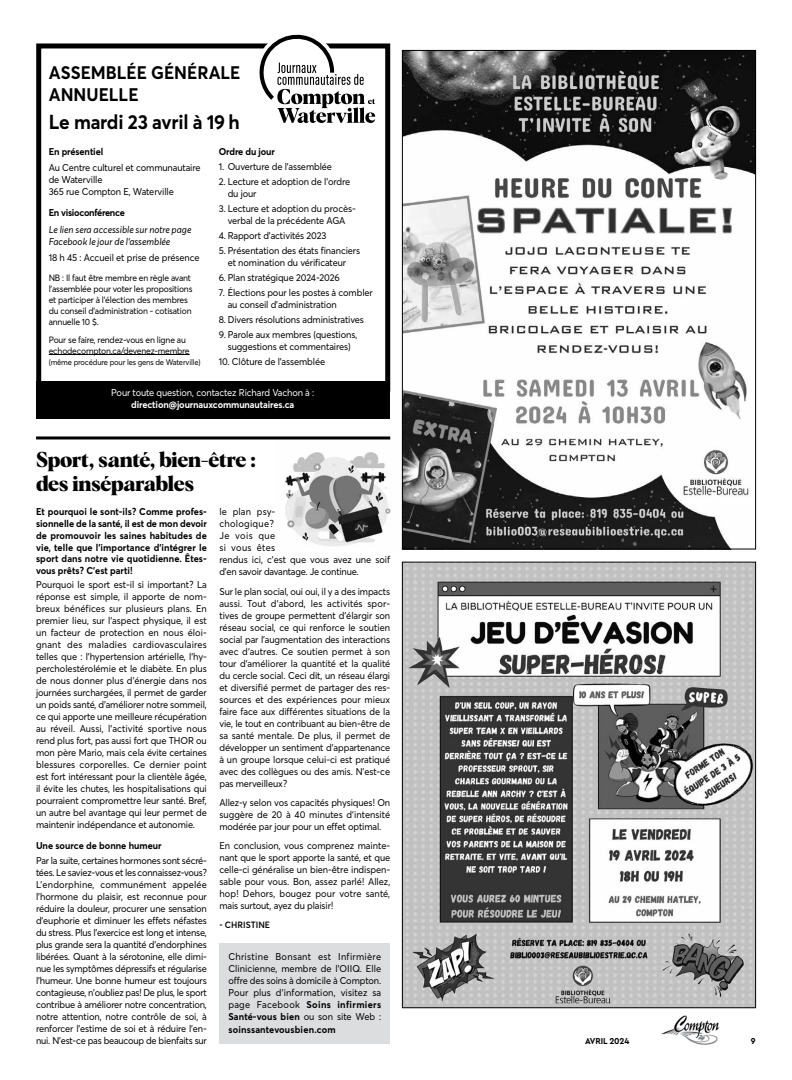
<style>
.page{position:relative;width:792px;height:1080px;background:#fff}
.page>*{position:absolute;margin:0;border:0;box-sizing:border-box;transform-origin:0 0}
.t1{font:700 21px/24px "Albra";letter-spacing:-.015em;color:#000}
.t2{font:700 20px "Averta Std";letter-spacing:-.01em;color:#000;scale:.95 1}
.t3{font:700 18px/22px "Averta Std";color:#000;scale:.95 1}
.t4{font:9.8px/12px "Averta Std";letter-spacing:-.01em;color:#000;text-align:justify;scale:.95 1}
.t5{font:700 9.8px/11.7px "Averta Std";color:#000;text-align:justify;scale:.95 1}
.t6{font:italic 9.8px/12px "Averta Std";color:#000;scale:.95 1}
.t7{font:9.8px "Averta Std";letter-spacing:-.01em;color:#fff;scale:.95 1}
.t8{font:700 9.8px "Averta Std";letter-spacing:-.01em;color:#fff;scale:.95 1}
.t9{font:700 9.8px "Averta Std";letter-spacing:-.03em;color:#000;scale:.95 1}
.t10{font:9px/11px "Averta Std";letter-spacing:-.02em;color:#000;scale:.95 1}
.t11{font:600 9px "Averta Std";letter-spacing:.005em;color:#000;scale:.95 1}
.t12{font:700 9px "Cera Pro";letter-spacing:-.01em;color:#000;scale:.95 1}
.t13{font:8px "Averta Std";letter-spacing:-.02em;color:#000;scale:.95 1}
.s1{font-weight:700}
</style>
<div class="page">
<img style="left:285px;top:452px;width:106px;height:94px">
<hr style="left:36px;top:436px;width:354px;height:3px;background:#000">
<hr style="left:49px;top:354px;width:141px;height:1px;background:#000">
<div style="left:36px;top:43px;width:354px;height:348px;border:5px solid #000"></div>
<div style="left:36px;top:381px;width:354px;height:37px;background:#000"></div>
<svg style="left:257px;top:34px;width:118px;height:89px"></svg>
<img style="left:404px;top:564px;width:350px;height:442px">
<div style="left:402px;top:562px;width:354px;height:446px;border:1px solid #000"></div>
<img style="left:404px;top:52px;width:350px;height:495px">
<div style="left:219px;top:943px;width:171px;height:101px;background:#dcddde"></div>
<img style="left:661px;top:1015px;width:59px;height:30px">
<h3 class="t3" style="left:49px;top:61px;width:203px">ASSEMBLÉE GÉNÉRALE<br>ANNUELLE</h3>
<h2 class="t2" style="left:49px;top:108px;width:203px">Le mardi 23 avril à 19 h</h2>
<p class="t5" style="left:49px;top:145px;width:59px">En présentiel</p>
<p class="t4" style="left:49px;top:161px;width:161px;text-align:left">Au Centre culturel et communautaire de Waterville<br>365 rue Compton E, Waterville</p>
<p class="t9" style="left:49px;top:206px;width:82px">En visioconférence</p>
<p class="t6" style="left:49px;top:223px;width:152px">Le lien sera accessible sur notre page<br>Facebook le jour de l'assemblée</p>
<p class="t4" style="left:49px;top:251px;width:160px">18 h 45 : Accueil et prise de présence</p>
<p class="t10" style="left:49px;top:272px;width:153px">NB : Il faut être membre en règle avant l’assemblée pour voter les propositions et participer à l’élection des membres du conseil d’administration - cotisation annuelle 10 $.</p>
<p class="t10" style="left:49px;top:334px;width:150px">Pour se faire, rendez-vous en ligne au echodecompton.ca/devenez-membre</p>
<p class="t13" style="left:49px;top:356px;width:161px">(même procédure pour les gens de Waterville)</p>
<p class="t5" style="left:219px;top:145px;width:61px">Ordre du jour</p>
<p class="t4" style="left:219px;top:160px;width:121px">1. Ouverture de l’assemblée</p>
<p class="t4" style="left:228px;top:175px;width:130px;text-indent:-9px">2. Lecture et adoption de l’ordre du jour</p>
<p class="t4" style="left:219px;top:202px;width:146px;text-align:center">3. Lecture et adoption du procès&shy;verbal de la précédente AGA</p>
<p class="t4" style="left:219px;top:229px;width:115px">4. Rapport d’activités 2023</p>
<p class="t4" style="left:219px;top:244px;width:150px;text-align:center">5. Présentation des états financiers et nomination du vérificateur</p>
<p class="t4" style="left:219px;top:271px;width:129px">6. Plan stratégique 2024-2026</p>
<p class="t4" style="left:228px;top:286px;width:154px;text-indent:-9px">7. Élections pour les postes à combler au conseil d’administration</p>
<p class="t4" style="left:219px;top:313px;width:154px">8. Divers résolutions administratives</p>
<p class="t4" style="left:219px;top:328px;width:147px;text-align:center">9. Parole aux membres (questions, suggestions et commentaires)</p>
<p class="t4" style="left:219px;top:355px;width:113px">10. Clôture de l’assemblée</p>
<p class="t7" style="left:111px;top:386px;width:215px">Pour toute question, contactez Richard Vachon à :</p>
<p class="t8" style="left:131px;top:398px;width:173px">direction@journauxcommunautaires.ca</p>
<h1 class="t1" style="left:36px;top:447px;width:221px">Sport, santé, bien-être : des inséparables</h1>
<p class="t5" style="left:36px;top:506px;width:181px">Et pourquoi le sont-ils ? Comme profes&shy;sionnelle de la santé, il est de mon devoir de promouvoir les saines habitudes de vie, telle que l’importance d’intégrer le sport dans notre vie quotidienne. Êtes&shy;vous prêts ? C’est parti !</p>
<p class="t4" style="left:36px;top:579px;width:181px">Pourquoi le sport est-il si important ? La réponse est simple, il apporte de nom&shy;breux bénéfices sur plusieurs plans. En premier lieu, sur l’aspect physique, il est un facteur de protection en nous éloi&shy;gnant des maladies cardiovasculaires telles que : l’hypertension artérielle, l’hy&shy;percholestérolémie et le diabète. En plus de nous donner plus d’énergie dans nos journées surchargées, il permet de garder un poids santé, d’améliorer notre sommeil, ce qui apporte une meilleure récupération au réveil. Aussi, l’activité sportive nous rend plus fort, pas aussi fort que THOR ou mon père Mario, mais cela évite certaines blessures corporelles. Ce dernier point est fort intéressant pour la clientèle âgée, il évite les chutes, les hospitalisations qui pourraient compromettre leur santé. Bref, un autre bel avantage qui leur permet de maintenir indépendance et autonomie.</p>
<p class="t5" style="left:36px;top:839px;width:134px">Une source de bonne humeur</p>
<p class="t4" style="left:36px;top:854px;width:181px">Par la suite, certaines hormones sont sécré&shy;tées. Le saviez-vous et les connaissez-vous ?<br>L’endorphine, communément appelée l’hormone du plaisir, est reconnue pour réduire la douleur, procurer une sensation d’euphorie et diminuer les effets néfastes du stress. Plus l’exercice est long et intense, plus grande sera la quantité d’endorphines libérées. Quant à la sérotonine, elle dimi&shy;nue les symptômes dépressifs et régularise l’humeur. Une bonne humeur est toujours contagieuse, n’oubliez pas ! De plus, le sport contribue à améliorer notre concentration, notre attention, notre contrôle de soi, à renforcer l’estime de soi et à réduire l’en&shy;nui. N’est-ce pas beaucoup de bienfaits sur</p>
<p class="t4" style="left:219px;top:506px;width:181px;text-align:left">le plan psy-<br>chologique ?<br>Je vois que<br>si vous êtes<br>rendus ici, c’est que vous avez une soif d’en savoir davantage. Je continue.</p>
<p class="t4" style="left:219px;top:585px;width:181px">Sur le plan social, oui oui, il y a des impacts aussi. Tout d’abord, les activités spor&shy;tives de groupe permettent d’élargir son réseau social, ce qui renforce le soutien social par l’augmentation des interactions avec d’autres. Ce soutien permet à son tour d’améliorer la quantité et la qualité du cercle social. Ceci dit, un réseau élargi et diversifié permet de partager des res&shy;sources et des expériences pour mieux faire face aux différentes situations de la vie, le tout en contribuant au bien-être de sa santé mentale. De plus, il permet de développer un sentiment d’appartenance à un groupe lorsque celui-ci est pratiqué avec des collègues ou des amis. N’est-ce pas merveilleux ?</p>
<p class="t4" style="left:219px;top:796px;width:181px">Allez-y selon vos capacités physiques ! On suggère de 20 à 40 minutes d’intensité modérée par jour pour un effet optimal.</p>
<p class="t4" style="left:219px;top:839px;width:181px">En conclusion, vous comprenez mainte&shy;nant que le sport apporte la santé, et que celle-ci généralise un bien-être indispen&shy;sable pour vous. Bon, assez parlé ! Allez, hop ! Dehors, bougez pour votre santé, mais surtout, ayez du plaisir !</p>
<p class="t11" style="left:219px;top:919px;width:55px">- CHRISTINE</p>
<p class="t4" style="left:228px;top:951px;width:162px">Christine Bonsant est Infirmière Clinicienne, membre de l'OIIQ. Elle offre des soins à domicile à Compton.<br>Pour plus d'information, visitez sa page Facebook <span class="s1">Soins infirmiers Santé-vous bien</span> ou son site Web : <span class="s1">soinssantevousbien.com</span></p>
<p class="t12" style="left:585px;top:1035px;width:48px">AVRIL 2024</p>
<p class="t12" style="left:751px;top:1035px;width:7px">9</p>
</div>
